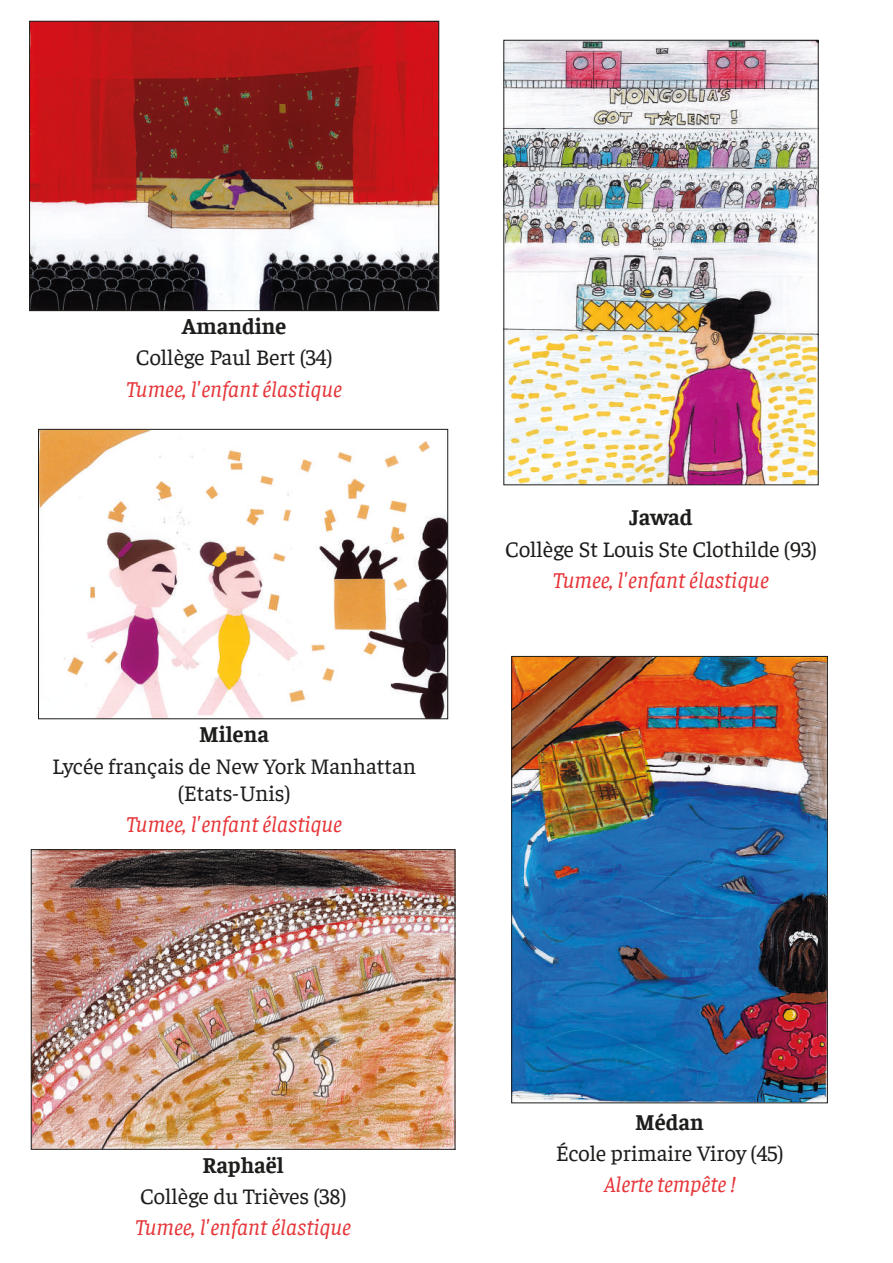
<style>
.page{position:relative;width:893px;height:1263px;background:#fff}
.page>*{position:absolute;margin:0;border:0;box-sizing:border-box;transform-origin:0 0}
.t1{font:22.5px/27px "Faustina";color:#1d1d1b;text-align:center}
.t2{font:italic 22.5px "Faustina";color:#e63538}
.t3{font:700 22.5px "Faustina";color:#1d1d1b}
</style>
<div class="page">
<img style="left:31px;top:23px;width:406px;height:286px">
<div style="left:29px;top:21px;width:410px;height:290px;border:1px solid #1d1d1b"></div>
<img style="left:505px;top:42px;width:312px;height:441px">
<div style="left:503px;top:40px;width:316px;height:445px;border:1px solid #1d1d1b"></div>
<img style="left:40px;top:431px;width:406px;height:286px">
<div style="left:38px;top:429px;width:410px;height:290px;border:1px solid #1d1d1b"></div>
<img style="left:513px;top:658px;width:313px;height:443px">
<div style="left:511px;top:656px;width:317px;height:447px;border:1px solid #1d1d1b"></div>
<img style="left:33px;top:851px;width:420px;height:297px">
<div style="left:31px;top:849px;width:424px;height:301px;border:1px solid #1d1d1b"></div>
<p class="t3" style="left:182px;top:311px;width:106px">Amandine</p>
<p class="t1" style="left:136px;top:343px;width:198px">Collège Paul Bert (34)</p>
<p class="t2" style="left:126px;top:374px;width:217px">Tumee, l'enfant élastique</p>
<p class="t3" style="left:199px;top:719px;width:71px">Milena</p>
<p class="t1" style="left:52px;top:751px;width:365px">Lycée français de New York Manhattan (Etats-Unis)</p>
<p class="t2" style="left:126px;top:809px;width:217px">Tumee, l'enfant élastique</p>
<p class="t3" style="left:629px;top:502px;width:65px">Jawad</p>
<p class="t1" style="left:505px;top:534px;width:313px">Collège St Louis Ste Clothilde (93)</p>
<p class="t2" style="left:553px;top:565px;width:217px">Tumee, l'enfant élastique</p>
<p class="t3" style="left:202px;top:1149px;width:83px">Raphaël</p>
<p class="t1" style="left:140px;top:1181px;width:208px">Collège du Trièves (38)</p>
<p class="t2" style="left:135px;top:1212px;width:217px">Tumee, l'enfant élastique</p>
<p class="t3" style="left:635px;top:1106px;width:70px">Médan</p>
<p class="t1" style="left:556px;top:1138px;width:229px">École primaire Viroy (45)</p>
<p class="t2" style="left:604px;top:1169px;width:132px">Alerte tempête !</p>
</div>
